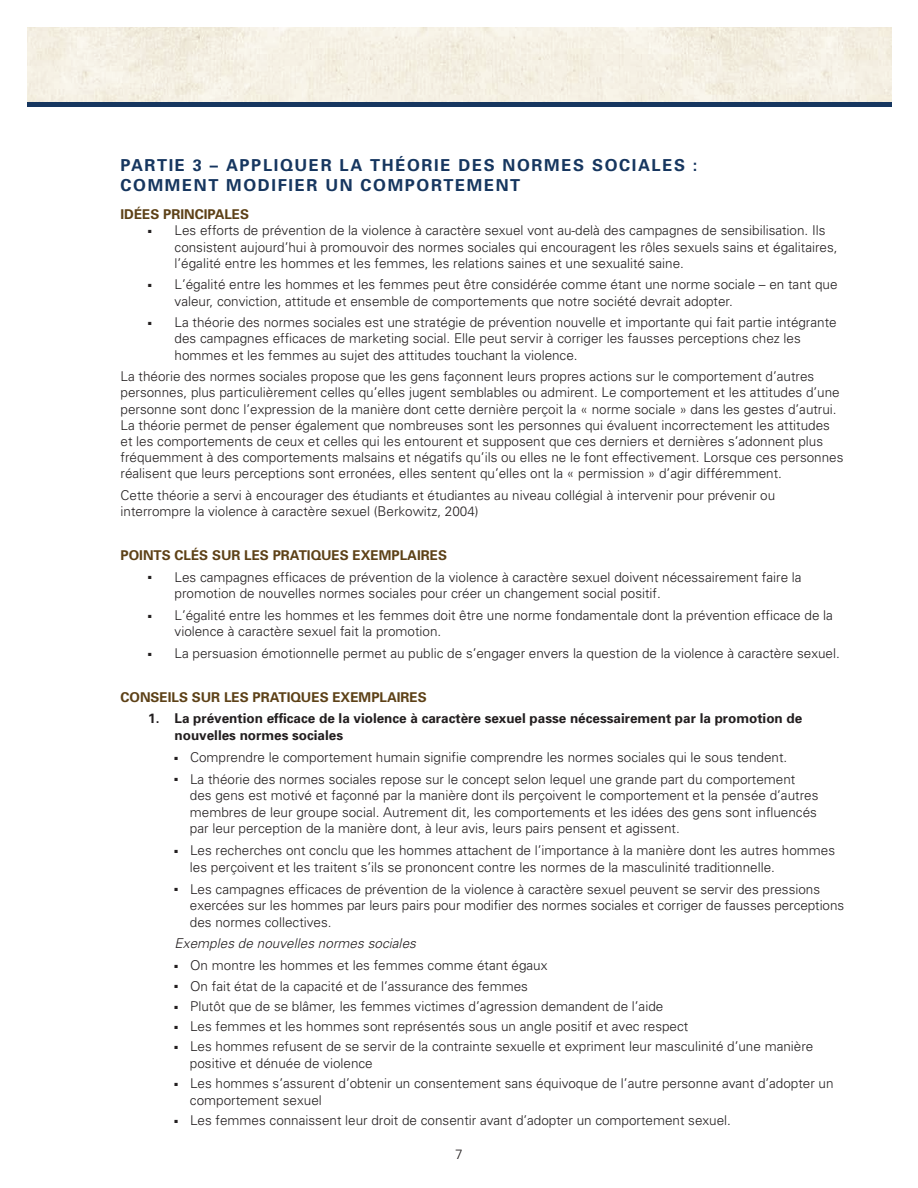
<style>
.page{position:relative;width:918px;height:1188px;background:#fff}
.page>*{position:absolute;margin:0;border:0;box-sizing:border-box;transform-origin:0 0}
.t1{font:700 16.5px/19.8px "Univers";letter-spacing:.1em;color:#16365f}
.t2{font:300 13.5px/16.2px "Univers";color:#231f20}
.t3{font:700 13.5px/16.5px "Univers";color:#231f20}
.t4{font:700 13.5px "Univers";color:#5d4117}
.t5{font:italic 300 13.5px "Univers";letter-spacing:.005em;color:#231f20}
</style>
<div class="page">
<img style="left:27px;top:27px;width:864px;height:75px">
<div style="left:27px;top:102px;width:864px;height:5px;background:#16365f"></div>
<p class="t1" style="left:121px;top:157px;width:578px">PARTIE 3 – APPLIQUER LA THÉORIE DES NORMES SOCIALES :<br>COMMENT MODIFIER UN COMPORTEMENT</p>
<p class="t4" style="left:121px;top:209px;width:130px">IDÉES PRINCIPALES</p>
<p class="t2" style="left:175px;top:224px;width:665px;text-indent:-26px">■ Les efforts de prévention de la violence à caractère sexuel vont au-delà des campagnes de sensibilisation. Ils consistent aujourd’hui à promouvoir des normes sociales qui encouragent les rôles sexuels sains et égalitaires, l’égalité entre les hommes et les femmes, les relations saines et une sexualité saine.</p>
<p class="t2" style="left:175px;top:278px;width:664px;text-indent:-26px">■ L’égalité entre les hommes et les femmes peut être considérée comme étant une norme sociale – en tant que valeur, conviction, attitude et ensemble de comportements que notre société devrait adopter.</p>
<p class="t2" style="left:175px;top:315px;width:664px;text-indent:-26px">■ La théorie des normes sociales est une stratégie de prévention nouvelle et importante qui fait partie intégrante des campagnes efficaces de marketing social. Elle peut servir à corriger les fausses perceptions chez les hommes et les femmes au sujet des attitudes touchant la violence.</p>
<p class="t2" style="left:121px;top:369px;width:724px">La théorie des normes sociales propose que les gens façonnent leurs propres actions sur le comportement d’autres personnes, plus particulièrement celles qu’elles jugent semblables ou admirent. Le comportement et les attitudes d’une personne sont donc l’expression de la manière dont cette dernière perçoit la « norme sociale » dans les gestes d’autrui.<br>La théorie permet de penser également que nombreuses sont les personnes qui évaluent incorrectement les attitudes et les comportements de ceux et celles qui les entourent et supposent que ces derniers et dernières s’adonnent plus fréquemment à des comportements malsains et négatifs qu’ils ou elles ne le font effectivement. Lorsque ces personnes réalisent que leurs perceptions sont erronées, elles sentent qu’elles ont la « permission » d’agir différemment.</p>
<p class="t2" style="left:121px;top:488px;width:656px">Cette théorie a servi à encourager des étudiants et étudiantes au niveau collégial à intervenir pour prévenir ou interrompre la violence à caractère sexuel (Berkowitz, 2004)</p>
<p class="t4" style="left:121px;top:550px;width:328px">POINTS CLÉS SUR LES PRATIQUES EXEMPLAIRES</p>
<p class="t2" style="left:175px;top:570px;width:629px;text-indent:-26px">■ Les campagnes efficaces de prévention de la violence à caractère sexuel doivent nécessairement faire la promotion de nouvelles normes sociales pour créer un changement social positif.</p>
<p class="t2" style="left:175px;top:608px;width:660px;text-indent:-26px">■ L’égalité entre les hommes et les femmes doit être une norme fondamentale dont la prévention efficace de la violence à caractère sexuel fait la promotion.</p>
<p class="t2" style="left:148px;top:647px;width:693px">■ La persuasion émotionnelle permet au public de s’engager envers la question de la violence à caractère sexuel.</p>
<p class="t4" style="left:121px;top:692px;width:308px">CONSEILS SUR LES PRATIQUES EXEMPLAIRES</p>
<p class="t3" style="left:175px;top:712px;width:629px;text-indent:-26px">1. La prévention efficace de la violence à caractère sexuel passe nécessairement par la promotion de nouvelles normes sociales</p>
<p class="t2" style="left:175px;top:750px;width:614px">■ Comprendre le comportement humain signifie comprendre les normes sociales qui le sous tendent.</p>
<p class="t2" style="left:190px;top:772px;width:630px;text-indent:-15px">■ La théorie des normes sociales repose sur le concept selon lequel une grande part du comportement des gens est motivé et façonné par la manière dont ils perçoivent le comportement et la pensée d’autres membres de leur groupe social. Autrement dit, les comportements et les idées des gens sont influencés par leur perception de la manière dont, à leur avis, leurs pairs pensent et agissent.</p>
<p class="t2" style="left:190px;top:843px;width:647px;text-indent:-15px">■ Les recherches ont conclu que les hommes attachent de l’importance à la manière dont les autres hommes les perçoivent et les traitent s’ils se prononcent contre les normes de la masculinité traditionnelle.</p>
<p class="t2" style="left:190px;top:882px;width:656px;text-indent:-15px">■ Les campagnes efficaces de prévention de la violence à caractère sexuel peuvent se servir des pressions exercées sur les hommes par leurs pairs pour modifier des normes sociales et corriger de fausses perceptions des normes collectives.</p>
<p class="t5" style="left:175px;top:939px;width:243px">Exemples de nouvelles normes sociales</p>
<p class="t2" style="left:175px;top:959px;width:374px">■ On montre les hommes et les femmes comme étant égaux</p>
<p class="t2" style="left:175px;top:979px;width:355px">■ On fait état de la capacité et de l’assurance des femmes</p>
<p class="t2" style="left:175px;top:999px;width:490px">■ Plutôt que de se blâmer, les femmes victimes d’agression demandent de l’aide</p>
<p class="t2" style="left:175px;top:1019px;width:515px">■ Les femmes et les hommes sont représentés sous un angle positif et avec respect</p>
<p class="t2" style="left:190px;top:1040px;width:625px;text-indent:-15px">■ Les hommes refusent de se servir de la contrainte sexuelle et expriment leur masculinité d’une manière positive et dénuée de violence</p>
<p class="t2" style="left:190px;top:1076px;width:645px;text-indent:-15px">■ Les hommes s’assurent d’obtenir un consentement sans équivoque de l’autre personne avant d’adopter un comportement sexuel</p>
<p class="t2" style="left:175px;top:1113px;width:558px">■ Les femmes connaissent leur droit de consentir avant d’adopter un comportement sexuel.</p>
<p class="t2" style="left:455px;top:1148px;width:9px">7</p>
</div>
